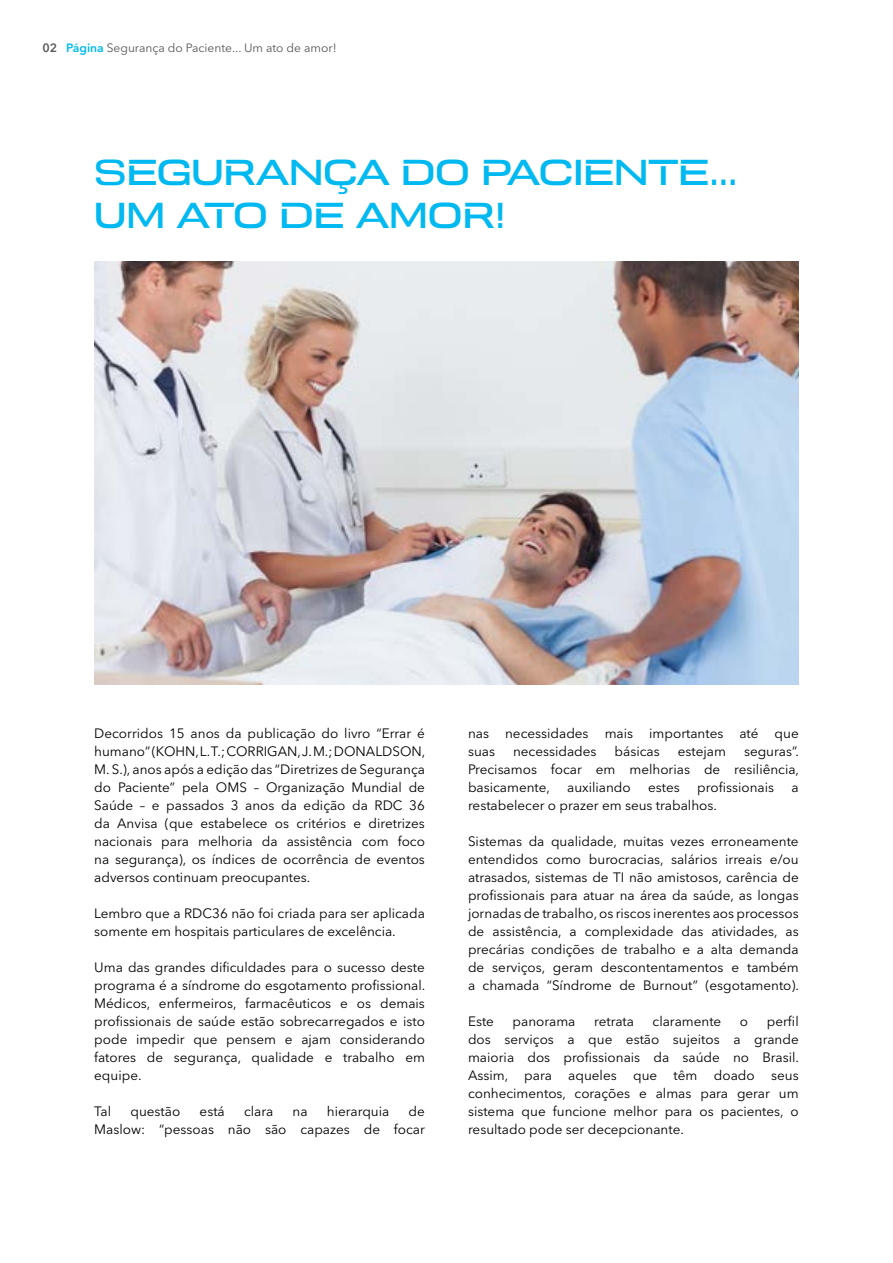
<style>
.page{position:relative;width:893px;height:1263px;background:#fff}
.page>*{position:absolute;margin:0;border:0;box-sizing:border-box;transform-origin:0 0}
.t1{font:500 36px/43.2px "Broader View";color:#00b9f1}
.t2{font:13.5px/18px "Avenir Next LT Pro";color:#000;text-align:justify}
.t3{font:12px "Avenir Next LT Pro";color:#57585b}
.s1{font-weight:600}
.s2{font-weight:600;color:#00b9f1}
</style>
<div class="page">
<img style="left:94px;top:261px;width:705px;height:423px">
<p class="t3" style="left:43px;top:40px;width:296px"><span class="s1">02</span> <span class="s2">Página</span> Segurança do Paciente... Um ato de amor!</p>
<h1 class="t1" style="left:94px;top:153px;width:645px">SEGURANÇA DO PACIENTE...<br>UM ATO DE AMOR!</h1>
<p class="t2" style="left:94px;top:724px;width:333px">Decorridos 15 anos da publicação do livro “Errar é humano” (KOHN, L. T.; CORRIGAN, J. M.; DONALDSON, M. S.), anos após a edição das “Diretrizes de Segurança do Paciente” pela OMS – Organização Mundial de Saúde – e passados 3 anos da edição da RDC 36 da Anvisa (que estabelece os critérios e diretrizes nacionais para melhoria da assistência com foco na segurança), os índices de ocorrência de eventos adversos continuam preocupantes.</p>
<p class="t2" style="left:94px;top:904px;width:332px">Lembro que a RDC36 não foi criada para ser aplicada somente em hospitais particulares de excelência.</p>
<p class="t2" style="left:94px;top:958px;width:333px">Uma das grandes dificuldades para o sucesso deste programa é a síndrome do esgotamento profissional.<br>Médicos, enfermeiros, farmacêuticos e os demais profissionais de saúde estão sobrecarregados e isto pode impedir que pensem e ajam considerando fatores de segurança, qualidade e trabalho em equipe.</p>
<p class="t2" style="left:94px;top:1102px;width:19px">Tal</p>
<p class="t2" style="left:131px;top:1102px;width:51px">questão</p>
<p class="t2" style="left:200px;top:1102px;width:27px">está</p>
<p class="t2" style="left:244px;top:1102px;width:31px">clara</p>
<p class="t2" style="left:293px;top:1102px;width:17px">na</p>
<p class="t2" style="left:327px;top:1102px;width:64px">hierarquia</p>
<p class="t2" style="left:94px;top:1102px;width:332px;text-align:right">de<br>Maslow: “pessoas não são capazes de focar</p>
<p class="t2" style="left:468px;top:724px;width:332px">nas necessidades mais importantes até que suas</p>
<p class="t2" style="left:513px;top:742px;width:85px">necessidades</p>
<p class="t2" style="left:615px;top:742px;width:47px">básicas</p>
<p class="t2" style="left:678px;top:742px;width:50px">estejam</p>
<p class="t2" style="left:468px;top:742px;width:333px;text-indent:276px">seguras”.<br>Precisamos focar em melhorias de resiliência, basicamente,</p>
<p class="t2" style="left:567px;top:778px;width:65px">auxiliando</p>
<p class="t2" style="left:648px;top:778px;width:33px">estes</p>
<p class="t2" style="left:697px;top:778px;width:78px">profissionais</p>
<p class="t2" style="left:791px;top:778px;width:9px">a</p>
<p class="t2" style="left:468px;top:796px;width:250px">restabelecer o prazer em seus trabalhos.</p>
<p class="t2" style="left:468px;top:832px;width:333px">Sistemas da qualidade, muitas vezes erroneamente entendidos como burocracias, salários irreais e/ou atrasados, sistemas de TI não amistosos, carência de profissionais para atuar na área da saúde, as longas jornadas de trabalho, os riscos inerentes aos processos de assistência, a complexidade das atividades, as precárias condições de trabalho e a alta demanda de serviços, geram descontentamentos e também a chamada “Síndrome de Burnout” (esgotamento).</p>
<p class="t2" style="left:468px;top:1012px;width:27px">Este</p>
<p class="t2" style="left:513px;top:1012px;width:64px">panorama</p>
<p class="t2" style="left:594px;top:1012px;width:41px">retrata</p>
<p class="t2" style="left:653px;top:1012px;width:70px">claramente</p>
<p class="t2" style="left:740px;top:1012px;width:10px">o</p>
<p class="t2" style="left:468px;top:1012px;width:333px;text-indent:299px">perfil dos serviços a que estão sujeitos a grande maioria dos profissionais da saúde no Brasil.<br>Assim, para aqueles que têm doado seus conhecimentos, corações e almas para gerar um sistema que funcione melhor para os pacientes, o resultado pode ser decepcionante.</p>
</div>
